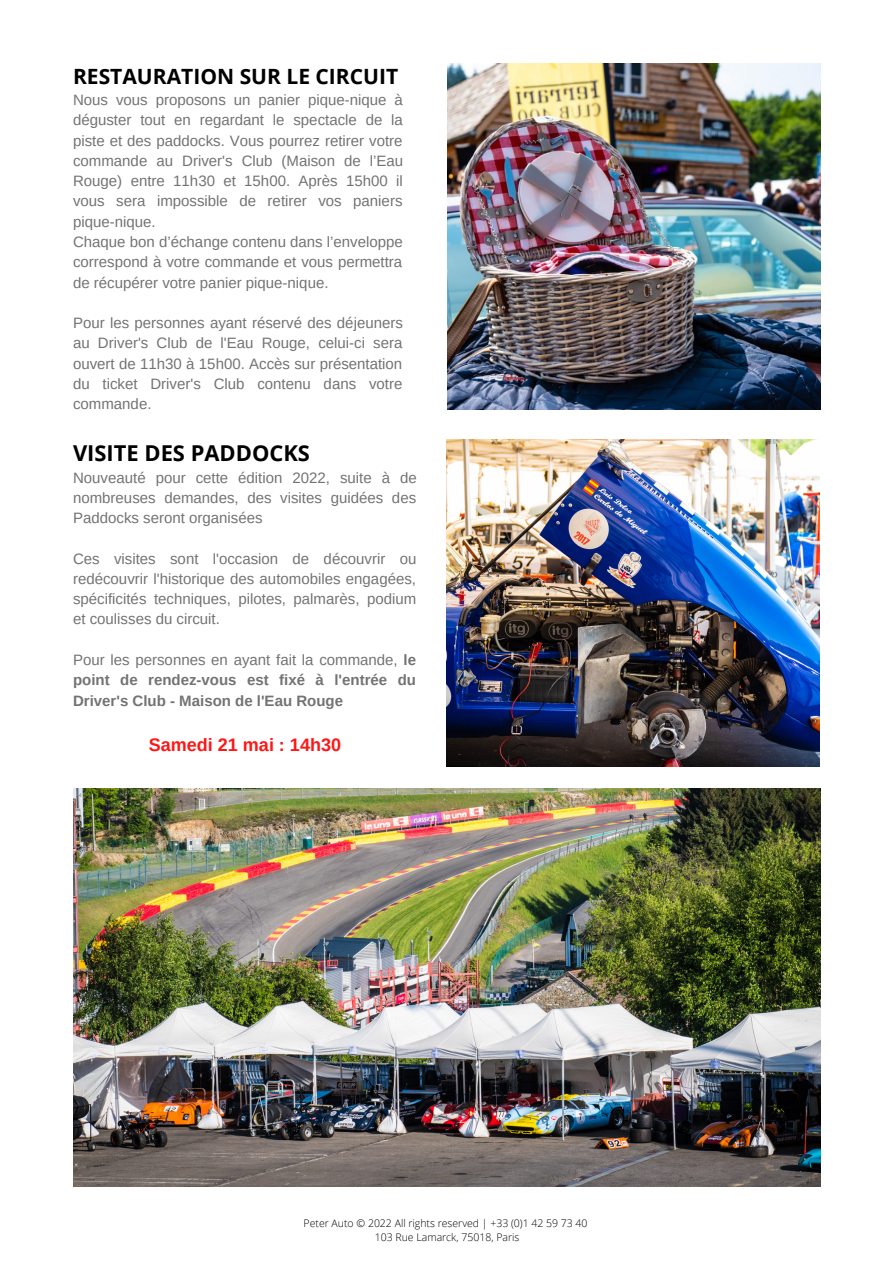
<style>
.page{position:relative;width:894px;height:1264px;background:#fff}
.page>*{position:absolute;margin:0;border:0;box-sizing:border-box;transform-origin:0 0}
.t1{font:700 21.9px "Open Sans";color:#000}
.t2{font:700 21px "Open Sans";color:#000}
.t3{font:700 18px "Arimo";color:#ff1616}
.t4{font:15px/20.2px "Arimo";color:#737373;text-align:justify}
.t5{font:700 15px/20.2px "Arimo";color:#737373;text-align:justify}
.t6{font:300 10.5px "Open Sans";color:#000}
.s1{font-weight:400}
</style>
<div class="page">
<img style="left:447px;top:63px;width:373px;height:346px">
<img style="left:73px;top:789px;width:747px;height:397px">
<img style="left:446px;top:439px;width:373px;height:327px">
<p class="t2" style="left:73px;top:61px;width:326px">RESTAURATION SUR LE CIRCUIT</p>
<p class="t4" style="left:73px;top:90px;width:331px">Nous vous proposons un panier pique-nique à déguster tout en regardant le spectacle de la piste et des paddocks. Vous pourrez retirer votre commande au Driver's Club (Maison de l’Eau Rouge) entre 11h30 et 15h00. Après 15h00 il vous sera impossible de retirer vos paniers pique-nique.</p>
<p class="t4" style="left:73px;top:232px;width:331px">Chaque bon d’échange contenu dans l’enveloppe correspond à votre commande et vous permettra de récupérer votre panier pique-nique.</p>
<p class="t4" style="left:73px;top:313px;width:331px">Pour les personnes ayant réservé des déjeuners au Driver's Club de l'Eau Rouge, celui-ci sera ouvert de 11h30 à 15h00. Accès sur présentation du ticket Driver's Club contenu dans votre commande.</p>
<p class="t1" style="left:73px;top:438px;width:238px">VISITE DES PADDOCKS</p>
<p class="t4" style="left:73px;top:467px;width:345px">Nouveauté pour cette édition 2022, suite à de nombreuses demandes, des visites guidées des Paddocks seront organisées</p>
<p class="t4" style="left:73px;top:548px;width:345px">Ces visites sont l'occasion de découvrir ou redécouvrir l'historique des automobiles engagées, spécificités techniques, pilotes, palmarès, podium et coulisses du circuit.</p>
<p class="t5" style="left:73px;top:649px;width:344px"><span class="s1">Pour les personnes en ayant fait la commande,</span> le point de rendez-vous est fixé à l'entrée du Driver's Club - Maison de l'Eau Rouge</p>
<p class="t3" style="left:149px;top:734px;width:194px">Samedi 21 mai : 14h30</p>
<p class="t6" style="left:303px;top:1215px;width:285px">Peter Auto © 2022 All rights reserved | +33 (0)1 42 59 73 40</p>
<p class="t6" style="left:374px;top:1229px;width:146px">103 Rue Lamarck, 75018, Paris</p>
</div>
